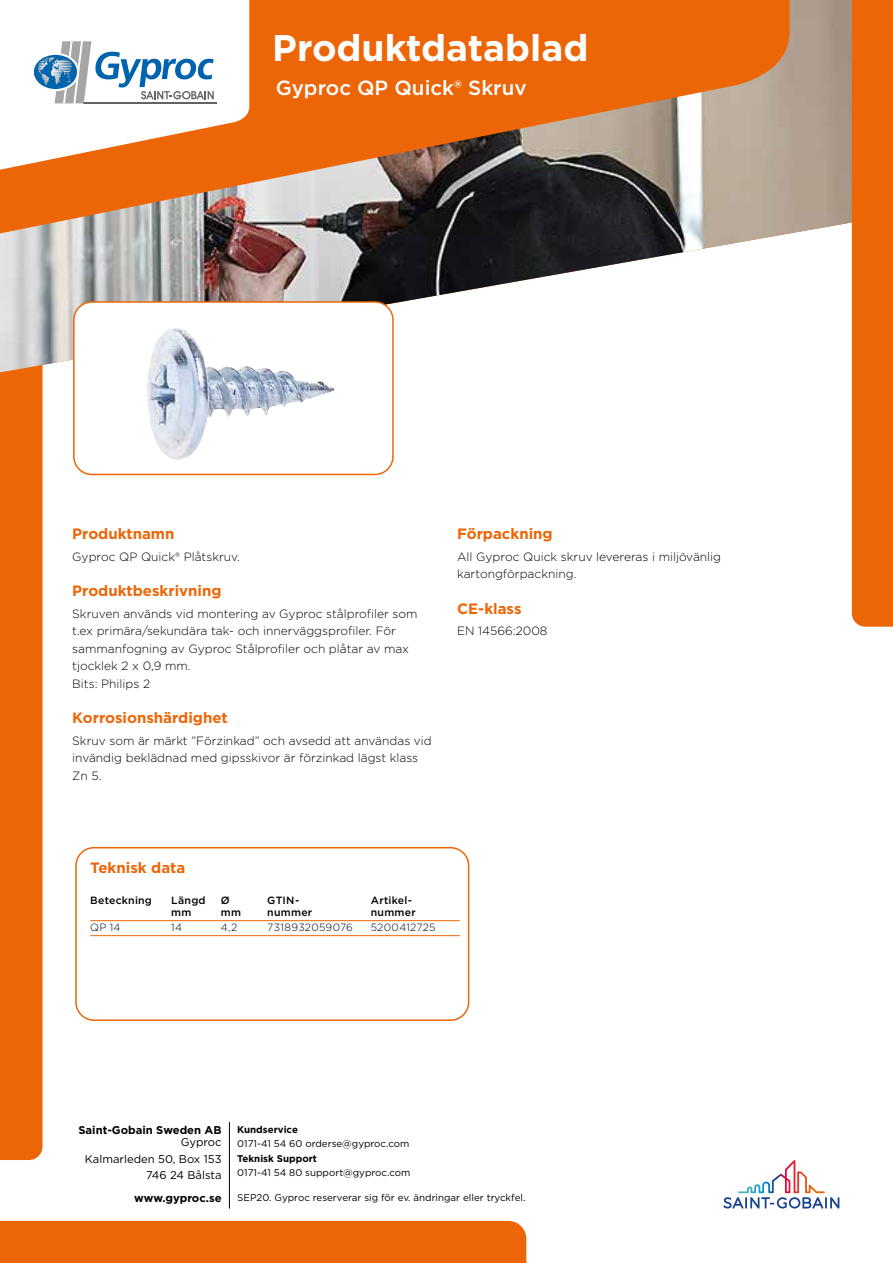
<style>
.page{position:relative;width:893px;height:1263px;background:#fff}
.page>*{position:absolute;margin:0;border:0;box-sizing:border-box;transform-origin:0 0}
.t1{font:700 37.05px "Gotham";color:#fff}
.t2{font:500 20.55px "Gotham";color:#fff}
.t3{font:700 15px "Gotham";color:#ec6608}
.t4{font:300 12px/17.4px "Gotham";color:#000}
.t5{font:11.25px/16.2px "Gotham";color:#000;text-align:right}
.t6{font:700 11.25px "Gotham";color:#000}
.t7{font:500 10.5px "Gotham";letter-spacing:.025em;color:#000}
.t8{font:300 10.5px "Gotham";letter-spacing:.025em;color:#000}
.t9{font:9.75px "Gotham";color:#000}
.t10{font:700 9.75px "Gotham";color:#000}
</style>
<div class="page">
<div style="left:0;top:386px;width:43px;height:774px;background:#ec6608"></div>
<div style="left:0;top:1221px;width:526px;height:42px;background:#ec6608"></div>
<img style="left:0;top:0;width:852px;height:377px">
<hr style="left:229px;top:1122px;width:1px;height:86px;background:#000">
<svg style="left:723px;top:1160px;width:116px;height:48px"></svg>
<svg style="left:0;top:0;width:790px;height:307px;background:#b57c55"></svg>
<div style="left:852px;top:0;width:41px;height:627px;background:#ec6608"></div>
<svg style="left:0;top:0;width:249px;height:170px"></svg>
<div style="left:74px;top:302px;width:319px;height:172px;background:#fff;border-radius:18px"></div>
<div style="left:73px;top:301px;width:321px;height:174px;border:2px solid #ec6608;border-radius:18px"></div>
<img style="left:147px;top:328px;width:187px;height:132px">
<div style="left:75px;top:847px;width:394px;height:174px;border:2px solid #ec6608;border-radius:18px"></div>
<hr style="left:90px;top:920px;width:370px;height:1px;background:#ec6608">
<hr style="left:90px;top:935px;width:370px;height:1px;background:#ec6608">
<h1 class="t1" style="left:272px;top:23px;width:318px">Produktdatablad</h1>
<h2 class="t2" style="left:276px;top:74px;width:252px">Gyproc QP Quick® Skruv</h2>
<p class="t3" style="left:72px;top:524px;width:104px">Produktnamn</p>
<p class="t4" style="left:72px;top:548px;width:169px">Gyproc QP Quick® Plåtskruv.</p>
<p class="t3" style="left:72px;top:581px;width:151px">Produktbeskrivning</p>
<p class="t4" style="left:72px;top:605px;width:347px">Skruven används vid montering av Gyproc stålprofiler som t.ex primära/sekundära tak- och innerväggsprofiler. För sammanfogning av Gyproc Stålprofiler och plåtar av max tjocklek 2 x 0,9 mm.<br>Bits: Philips 2</p>
<p class="t3" style="left:72px;top:708px;width:157px">Korrosionshärdighet</p>
<p class="t4" style="left:72px;top:731px;width:361px">Skruv som är märkt ”Förzinkad” och avsedd att användas vid invändig beklädnad med gipsskivor är förzinkad lägst klass<br>Zn 5.</p>
<p class="t3" style="left:457px;top:524px;width:97px">Förpackning</p>
<p class="t4" style="left:457px;top:548px;width:265px">All Gyproc Quick skruv levereras i miljövänlig kartongförpackning.</p>
<p class="t3" style="left:457px;top:598px;width:66px">CE-klass</p>
<p class="t4" style="left:457px;top:622px;width:92px">EN 14566:2008</p>
<p class="t3" style="left:90px;top:857px;width:97px">Teknisk data</p>
<p class="t7" style="left:90px;top:893px;width:63px">Beteckning</p>
<p class="t7" style="left:171px;top:893px;width:36px">Längd</p>
<p class="t7" style="left:221px;top:893px;width:10px">Ø</p>
<p class="t7" style="left:267px;top:893px;width:34px">GTIN-</p>
<p class="t7" style="left:371px;top:893px;width:43px">Artikel-</p>
<p class="t7" style="left:171px;top:905px;width:22px">mm</p>
<p class="t7" style="left:221px;top:905px;width:22px">mm</p>
<p class="t7" style="left:267px;top:905px;width:46px">nummer</p>
<p class="t7" style="left:371px;top:905px;width:46px">nummer</p>
<p class="t8" style="left:90px;top:921px;width:32px">QP 14</p>
<p class="t8" style="left:171px;top:921px;width:12px">14</p>
<p class="t8" style="left:221px;top:921px;width:18px">4,2</p>
<p class="t8" style="left:267px;top:921px;width:87px">7318932059076</p>
<p class="t8" style="left:371px;top:921px;width:66px">5200412725</p>
<p class="t6" style="left:78px;top:1123px;width:145px">Saint-Gobain Sweden AB</p>
<p class="t5" style="left:85px;top:1134px;width:138px">Gyproc<br>Kalmarleden 50, Box 153<br>746 24 Bålsta</p>
<p class="t6" style="left:134px;top:1191px;width:89px">www.gyproc.se</p>
<p class="t10" style="left:237px;top:1122px;width:62px">Kundservice</p>
<p class="t9" style="left:237px;top:1137px;width:174px">0171-41 54 60 orderse@gyproc.com</p>
<p class="t10" style="left:237px;top:1152px;width:81px">Teknisk Support</p>
<p class="t9" style="left:237px;top:1166px;width:175px">0171-41 54 80 support@gyproc.com</p>
<p class="t9" style="left:237px;top:1192px;width:290px">SEP20. Gyproc reserverar sig för ev. ändringar eller tryckfel.</p>
</div>
